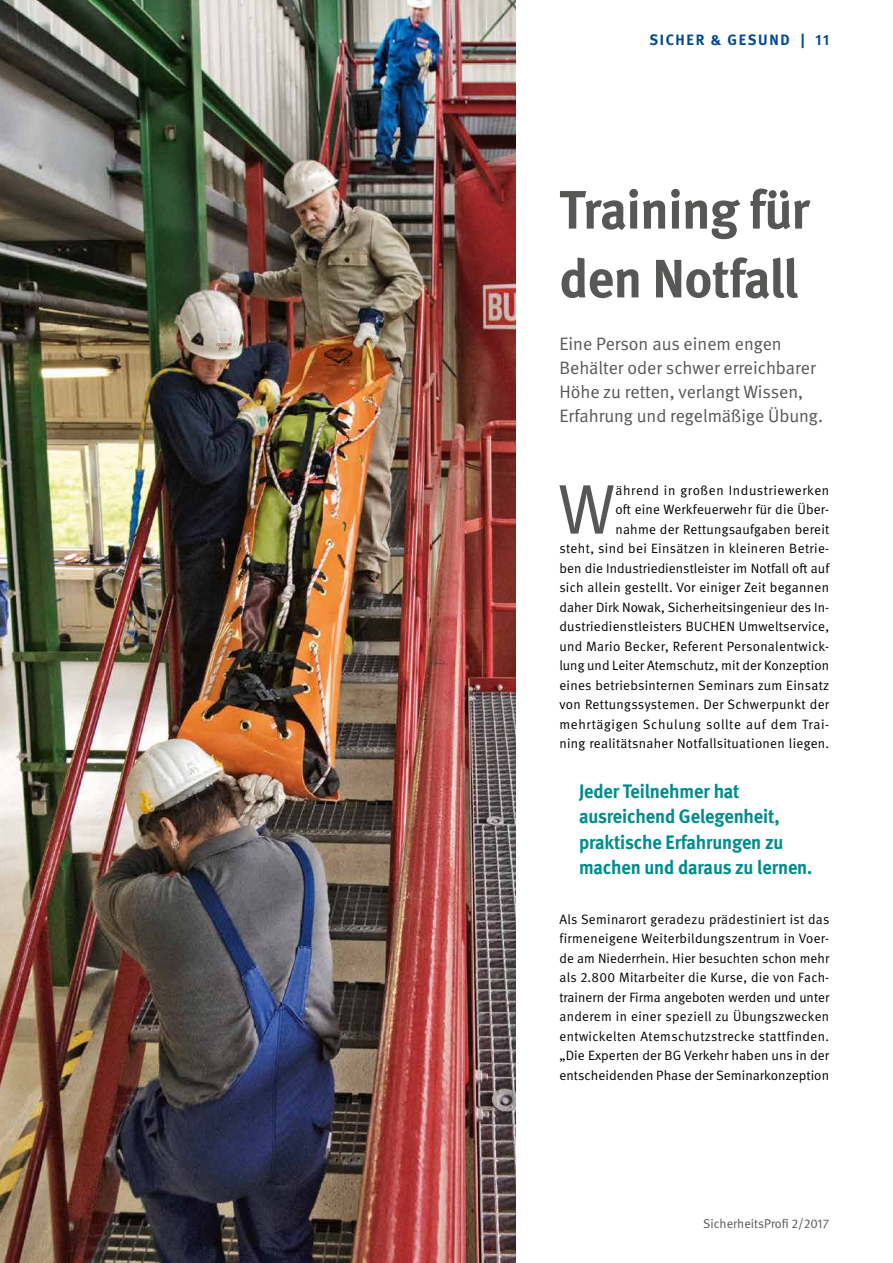
<style>
.page{position:relative;width:893px;height:1263px;background:#fff}
.page>*{position:absolute;margin:0;border:0;box-sizing:border-box;transform-origin:0 0}
.t1{font:70.35px "DGUV Meta";color:#575756}
.t2{font:700 54px/68.8px "DGUV Meta";letter-spacing:-.01em;color:#575756}
.t3{font:700 19.5px/25.5px "DGUV Meta";letter-spacing:-.005em;color:#008c8e;scale:.95 1}
.t4{font:18px/24px "DGUV Meta";color:#575756}
.t5{font:700 15px "DGUV Meta";letter-spacing:.11em;color:#004994}
.t6{font:13.5px/19.5px "DGUV Meta";letter-spacing:.02em;color:#000;text-align:right}
.t7{font:12.75px "DGUV Meta";color:#575756}
</style>
<div class="page">
<img style="left:0;top:0;width:515px;height:1263px">
<p class="t5" style="left:649px;top:31px;width:181px">SICHER &amp; GESUND | 11</p>
<h2 class="t2" style="left:559px;top:177px;width:252px">Training für den Notfall</h2>
<h3 class="t4" style="left:559px;top:332px;width:265px">Eine Person aus einem engen<br>Behälter oder schwer erreichbarer<br>Höhe zu retten, verlangt Wissen,<br>Erfahrung und regelmäßige Übung.</h3>
<p class="t6" style="left:559px;top:480px;width:271px">ährend in großen Industriewerken<br>oft eine Werkfeuerwehr für die Über-<br>nahme der Rettungsaufgaben bereit<br>steht, sind bei Einsätzen in kleineren Betrie&shy;ben die Industriedienstleister im Notfall oft auf sich allein gestellt. Vor einiger Zeit begannen daher Dirk Nowak, Sicherheitsingenieur des In&shy;dustriedienstleisters BUCHEN Umweltservice, und Mario Becker, Referent Personalentwick&shy;lung und Leiter Atemschutz, mit der Konzeption eines betriebsinternen Seminars zum Einsatz von Rettungssystemen. Der Schwerpunkt der mehrtägigen Schulung sollte auf dem Trai&shy;ning realitätsnaher Notfallsituationen liegen.</p>
<h1 class="t1" style="left:558px;top:468px;width:59px">W</h1>
<h3 class="t3" style="left:579px;top:779px;width:247px">Jeder Teilnehmer hat ausreichend Gelegenheit, praktische Erfahrungen zu machen und daraus zu lernen.</h3>
<p class="t6" style="left:559px;top:909px;width:271px;text-align:justify">Als Seminarort geradezu prädestiniert ist das firmeneigene Weiterbildungszentrum in Voer&shy;de am Niederrhein. Hier besuchten schon mehr als 2.800 Mitarbeiter die Kurse, die von Fach&shy;trainern der Firma angeboten werden und unter anderem in einer speziell zu Übungszwecken entwickelten Atemschutzstrecke stattfinden. „Die Experten der BG Verkehr haben uns in der entscheidenden Phase der Seminarkonzeption</p>
<p class="t7" style="left:703px;top:1216px;width:127px">SicherheitsProfi 2/2017</p>
</div>
